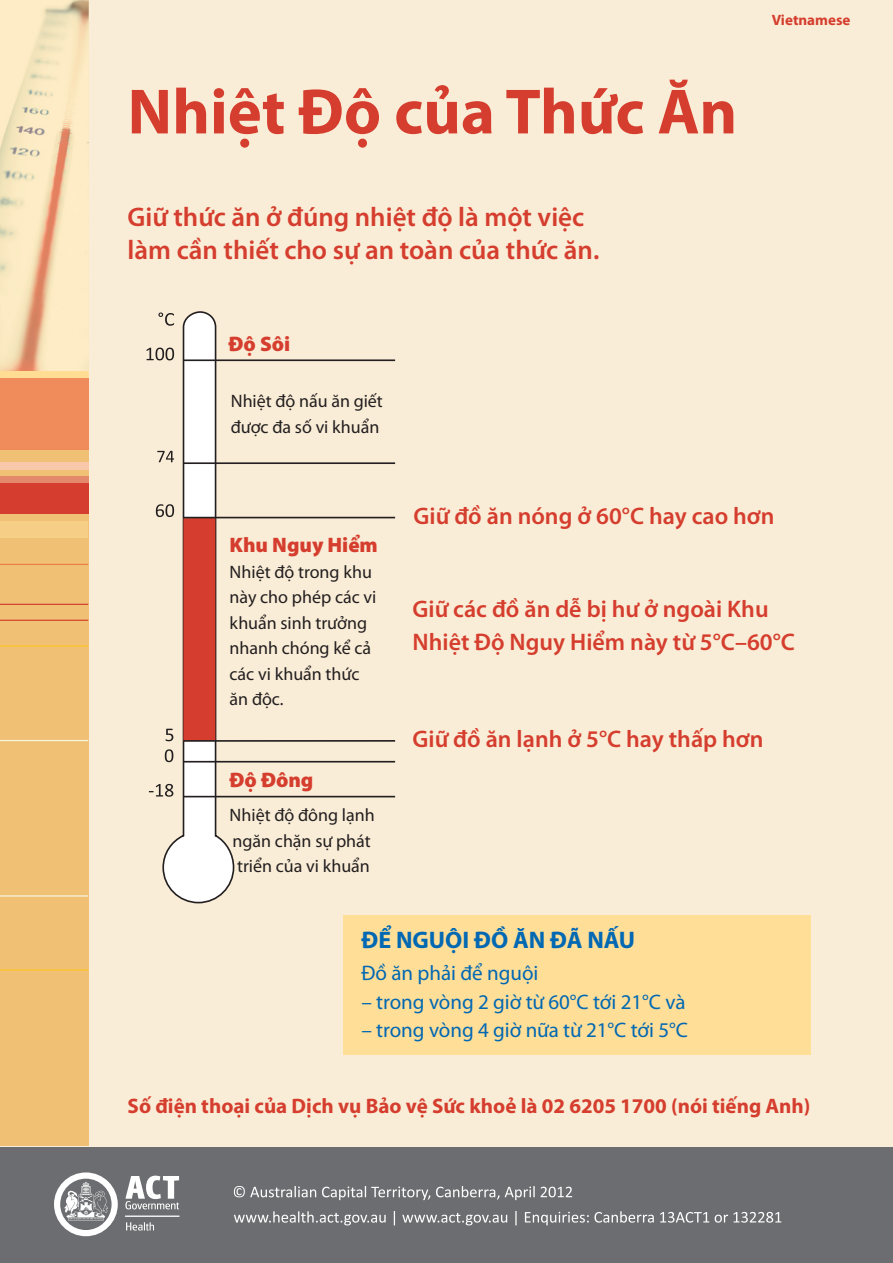
<style>
.page{position:relative;width:893px;height:1263px;background:#fff}
.page>*{position:absolute;margin:0;border:0;box-sizing:border-box;transform-origin:0 0}
.t1{font:700 64.5px "Myriad Pro";color:#d53e2e}
.t2{font:600 27px/33px "Myriad Pro";color:#d53e2e}
.t3{font:600 24px/33px "Myriad Pro";color:#d53e2e}
.t4{font:700 24px "Myriad Pro";color:#0168b3}
.t5{font:21px "Myriad Pro";color:#0168b3}
.t6{font:700 21px "Myriad Pro";color:#d53e2e}
.t7{font:900 21px "Myriad Pro";color:#d53e2e}
.t8{font:18px/25.5px "Myriad Pro";color:#231f20}
.t9{font:700 15px "Myriad Pro";color:#d53e2e}
</style>
<div class="page">
<div style="left:0;top:1146px;width:893px;height:117px;background:#6c6d70"></div>
<svg style="left:234px;top:1186px;width:338px;height:14px"></svg>
<svg style="left:234px;top:1211px;width:547px;height:14px"></svg>
<svg style="left:54px;top:1172px;width:64px;height:64px"></svg>
<hr style="left:125px;top:1215px;width:54px;height:2px;background:#fff">
<svg style="left:126px;top:1222px;width:28px;height:8px"></svg>
<svg style="left:125px;top:1175px;width:54px;height:34px"></svg>
<div style="left:0;top:0;width:893px;height:1146px;background:#faedd7"></div>
<img style="left:0;top:0;width:89px;height:370px">
<div style="left:0;top:416px;width:88px;height:730px;background:#f0c075"></div>
<div style="left:0;top:476px;width:88px;height:7px;background:#e5896c"></div>
<div style="left:0;top:462px;width:88px;height:8px;background:#f9c7a9"></div>
<div style="left:0;top:521px;width:88px;height:16px;background:#f7ce85"></div>
<hr style="left:0;top:564px;width:88px;height:1px;background:#ee7e48">
<hr style="left:0;top:604px;width:88px;height:1px;background:#d53e2e">
<hr style="left:0;top:620px;width:88px;height:1px;background:#d53e2e">
<hr style="left:0;top:645px;width:88px;height:2px;background:#fec422">
<hr style="left:0;top:740px;width:88px;height:1px;background:#f6f8e2">
<hr style="left:0;top:969px;width:88px;height:2px;background:#fec422">
<hr style="left:0;top:895px;width:88px;height:1px;background:#f6f8e2">
<div style="left:0;top:483px;width:88px;height:31px;background:#d53e2e"></div>
<div style="left:0;top:378px;width:89px;height:71px;background:#f08c5b"></div>
<hr style="left:183px;top:796px;width:212px;height:1px;background:#231f20">
<hr style="left:183px;top:761px;width:212px;height:1px;background:#231f20">
<hr style="left:183px;top:740px;width:212px;height:2px;background:#231f20">
<hr style="left:183px;top:517px;width:212px;height:1px;background:#231f20">
<hr style="left:183px;top:462px;width:212px;height:2px;background:#231f20">
<hr style="left:183px;top:359px;width:212px;height:2px;background:#231f20">
<div style="left:343px;top:915px;width:467px;height:139px;background:#ffde97"></div>
<svg style="left:146px;top:311px;width:89px;height:593px"></svg>
<p class="t1" style="left:128px;top:70px;width:611px">Nhiệt Độ của Thức Ăn</p>
<p class="t2" style="left:128px;top:200px;width:473px">Giữ thức ăn ở đúng nhiệt độ là một việc làm cần thiết cho sự an toàn của thức ăn.</p>
<p class="t7" style="left:229px;top:329px;width:63px">Độ Sôi</p>
<p class="t8" style="left:231px;top:388px;width:154px">Nhiệt độ nấu ăn giết được đa số vi khuẩn</p>
<p class="t9" style="left:772px;top:10px;width:80px">Vietnamese</p>
<p class="t7" style="left:230px;top:531px;width:150px">Khu Nguy Hiểm</p>
<p class="t8" style="left:230px;top:559px;width:148px">Nhiệt độ trong khu này cho phép các vi khuẩn sinh trưởng nhanh chóng kể cả các vi khuẩn thức ăn độc.</p>
<p class="t7" style="left:230px;top:765px;width:85px">Độ Đông</p>
<p class="t8" style="left:230px;top:802px;width:147px">Nhiệt độ đông lạnh ngăn chặn sự phát triển của vi khuẩn</p>
<p class="t3" style="left:414px;top:499px;width:362px">Giữ đồ ăn nóng ở 60°C hay cao hơn</p>
<p class="t3" style="left:412px;top:591px;width:384px">Giữ các đồ ăn dễ bị hư ở ngoài Khu<br>Nhiệt Độ Nguy Hiểm này từ 5°C–60°C</p>
<p class="t3" style="left:412px;top:722px;width:352px">Giữ đồ ăn lạnh ở 5°C hay thấp hơn</p>
<p class="t4" style="left:361px;top:924px;width:275px">ĐỂ NGUỘI ĐỒ ĂN ĐÃ NẤU</p>
<p class="t5" style="left:361px;top:960px;width:178px">Đồ ăn phải để nguội</p>
<p class="t5" style="left:361px;top:989px;width:326px">– trong vòng 2 giờ từ 60°C tới 21°C và</p>
<p class="t5" style="left:361px;top:1017px;width:328px">– trong vòng 4 giờ nữa từ 21°C tới 5°C</p>
<p class="t6" style="left:128px;top:1092px;width:684px">Số điện thoại của Dịch vụ Bảo vệ Sức khoẻ là 02 6205 1700 (nói tiếng Anh)</p>
</div>
